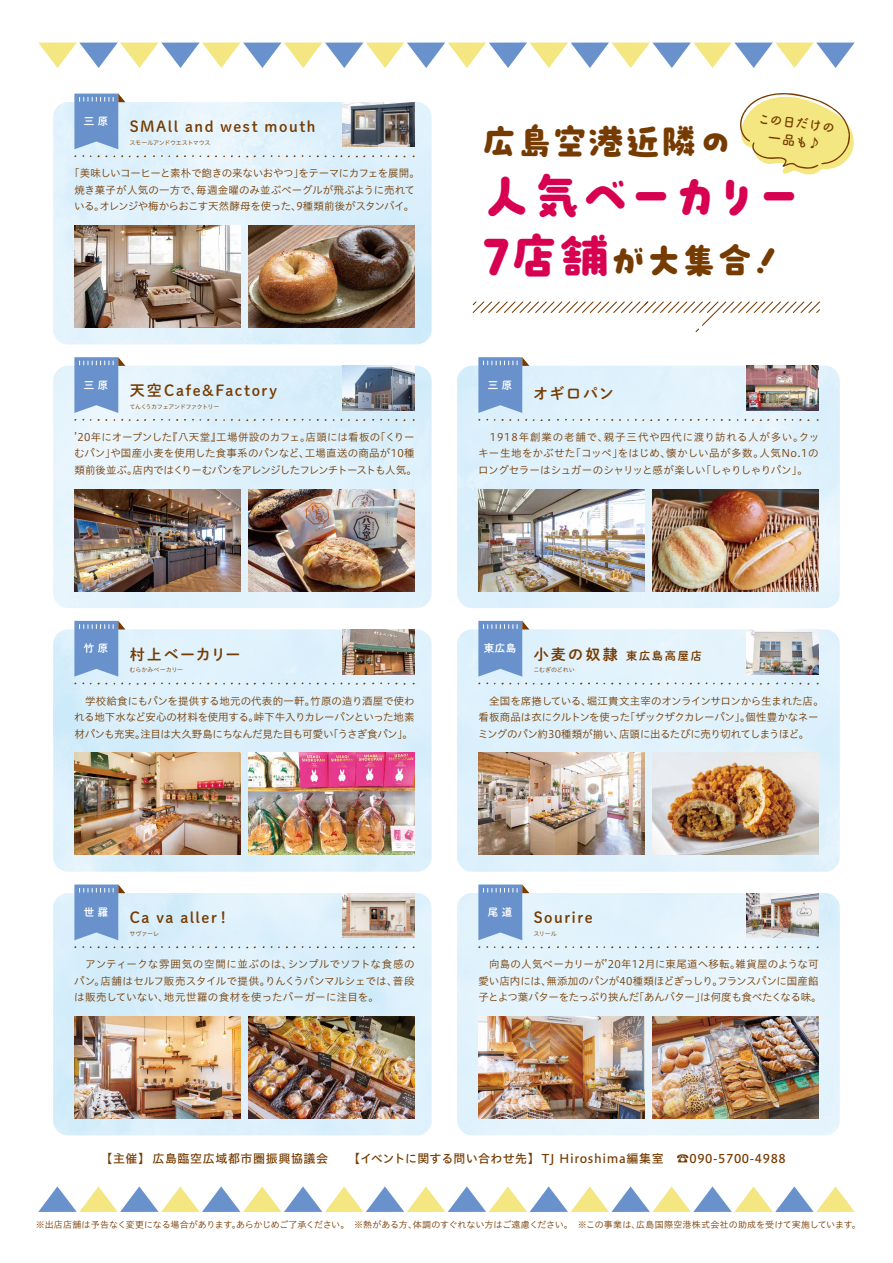
<style>
.page{position:relative;width:893px;height:1263px;background:#fff}
.page>*{position:absolute;margin:0;border:0;box-sizing:border-box;transform-origin:0 0}
.t1{font:49.35px "DS mambo";letter-spacing:-.005em;color:#d70051}
.t2{font:36.15px "DS mambo";letter-spacing:-.01em;color:#763b00}
.t3{font:15px "Shuei M Go Std B";letter-spacing:.105em;color:#763b00}
.t4{font:15px "Shuei M Go Std B";letter-spacing:.06em;color:#763b00}
.t5{font:700 13.2px/18.1px "Tsuku B Rd Gothic";color:#763b00;text-align:center}
.t6{font:12px "Hiragino UD Sans Std W5";letter-spacing:.05em;color:#763b00}
.t7{font:11.25px "Shuei M Go Std B";letter-spacing:.15em;color:#763b00}
.t8{font:10.5px/16.5px "Hiragino UD Sans Std W3";letter-spacing:-.02em;color:#763b00}
.t9{font:10.5px "Shuei M Go Std B";color:#fff}
.t10{font:9px "Hiragino UD Sans Std W3";color:#763b00}
.t11{font:6px "Hiragino UD Sans Std W3";letter-spacing:-.035em;color:#763b00}
.t12{font:6px "Hiragino UD Sans Std W3";letter-spacing:-.055em;color:#763b00}
.t13{font:6px "Hiragino UD Sans Std W3";color:#763b00}
.t14{font:6px "Hiragino UD Sans Std W3";letter-spacing:-.01em;color:#763b00}
.s1{font-size:49.35px;color:#d70051}
.s2{font-size:15px}
</style>
<div class="page">
<img style="left:53px;top:102px;width:787px;height:1033px">
<img style="left:653px;top:489px;width:166px;height:102px">
<img style="left:478px;top:489px;width:166px;height:102px">
<img style="left:249px;top:753px;width:166px;height:102px">
<img style="left:74px;top:753px;width:166px;height:102px">
<img style="left:653px;top:753px;width:165px;height:102px">
<img style="left:478px;top:753px;width:166px;height:102px">
<img style="left:249px;top:1016px;width:166px;height:102px">
<img style="left:74px;top:1016px;width:166px;height:102px">
<img style="left:653px;top:1016px;width:165px;height:102px">
<img style="left:478px;top:1016px;width:166px;height:102px">
<svg style="left:693px;top:1186px;width:162px;height:26px"></svg>
<svg style="left:407px;top:1186px;width:284px;height:26px"></svg>
<svg style="left:243px;top:1186px;width:161px;height:26px"></svg>
<svg style="left:38px;top:1186px;width:202px;height:26px"></svg>
<svg style="left:38px;top:43px;width:202px;height:25px"></svg>
<svg style="left:243px;top:43px;width:161px;height:25px"></svg>
<svg style="left:407px;top:43px;width:284px;height:25px"></svg>
<svg style="left:693px;top:43px;width:162px;height:25px"></svg>
<svg style="left:739px;top:93px;width:115px;height:82px"></svg>
<svg style="left:129px;top:155px;width:17px;height:2px"></svg>
<svg style="left:90px;top:155px;width:17px;height:2px"></svg>
<svg style="left:161px;top:155px;width:9px;height:2px"></svg>
<svg style="left:231px;top:155px;width:9px;height:2px"></svg>
<svg style="left:271px;top:155px;width:9px;height:2px"></svg>
<svg style="left:286px;top:155px;width:10px;height:2px"></svg>
<svg style="left:356px;top:155px;width:9px;height:2px"></svg>
<svg style="left:395px;top:155px;width:11px;height:2px"></svg>
<svg style="left:129px;top:419px;width:17px;height:2px"></svg>
<svg style="left:90px;top:419px;width:17px;height:2px"></svg>
<svg style="left:161px;top:419px;width:9px;height:2px"></svg>
<svg style="left:231px;top:419px;width:9px;height:2px"></svg>
<svg style="left:271px;top:419px;width:9px;height:2px"></svg>
<svg style="left:286px;top:419px;width:10px;height:2px"></svg>
<svg style="left:356px;top:419px;width:9px;height:2px"></svg>
<svg style="left:395px;top:419px;width:11px;height:2px"></svg>
<svg style="left:74px;top:357px;width:51px;height:56px;background:#84a5d3"></svg>
<img style="left:249px;top:489px;width:166px;height:102px">
<img style="left:746px;top:366px;width:73px;height:44px">
<img style="left:342px;top:629px;width:73px;height:45px">
<img style="left:746px;top:629px;width:73px;height:45px">
<img style="left:342px;top:893px;width:73px;height:45px">
<img style="left:746px;top:893px;width:73px;height:45px">
<img style="left:342px;top:366px;width:73px;height:44px">
<img style="left:74px;top:489px;width:166px;height:102px">
<svg style="left:161px;top:682px;width:9px;height:2px"></svg>
<svg style="left:231px;top:682px;width:9px;height:3px"></svg>
<svg style="left:271px;top:682px;width:9px;height:2px"></svg>
<svg style="left:286px;top:682px;width:10px;height:2px"></svg>
<svg style="left:356px;top:683px;width:9px;height:2px"></svg>
<svg style="left:395px;top:682px;width:11px;height:3px"></svg>
<svg style="left:129px;top:946px;width:17px;height:2px"></svg>
<svg style="left:90px;top:946px;width:17px;height:2px"></svg>
<svg style="left:161px;top:946px;width:9px;height:2px"></svg>
<svg style="left:231px;top:946px;width:9px;height:2px"></svg>
<svg style="left:271px;top:946px;width:9px;height:2px"></svg>
<svg style="left:286px;top:946px;width:10px;height:2px"></svg>
<svg style="left:356px;top:946px;width:9px;height:2px"></svg>
<svg style="left:395px;top:946px;width:11px;height:2px"></svg>
<svg style="left:501px;top:419px;width:10px;height:2px"></svg>
<svg style="left:533px;top:419px;width:17px;height:2px"></svg>
<svg style="left:565px;top:419px;width:9px;height:2px"></svg>
<svg style="left:635px;top:419px;width:9px;height:2px"></svg>
<svg style="left:596px;top:419px;width:9px;height:2px"></svg>
<svg style="left:690px;top:419px;width:10px;height:2px"></svg>
<svg style="left:760px;top:419px;width:9px;height:2px"></svg>
<svg style="left:799px;top:419px;width:11px;height:2px"></svg>
<svg style="left:565px;top:682px;width:9px;height:2px"></svg>
<svg style="left:635px;top:682px;width:9px;height:3px"></svg>
<svg style="left:596px;top:682px;width:9px;height:2px"></svg>
<svg style="left:690px;top:682px;width:10px;height:2px"></svg>
<svg style="left:760px;top:683px;width:9px;height:2px"></svg>
<svg style="left:799px;top:682px;width:11px;height:3px"></svg>
<svg style="left:501px;top:946px;width:10px;height:2px"></svg>
<svg style="left:533px;top:946px;width:17px;height:2px"></svg>
<svg style="left:565px;top:946px;width:9px;height:2px"></svg>
<svg style="left:635px;top:946px;width:9px;height:2px"></svg>
<svg style="left:596px;top:946px;width:9px;height:2px"></svg>
<svg style="left:690px;top:946px;width:10px;height:2px"></svg>
<svg style="left:760px;top:946px;width:9px;height:2px"></svg>
<svg style="left:799px;top:946px;width:11px;height:2px"></svg>
<img style="left:249px;top:225px;width:166px;height:102px">
<img style="left:342px;top:102px;width:73px;height:45px">
<img style="left:74px;top:225px;width:166px;height:102px">
<svg style="left:695px;top:300px;width:126px;height:33px"></svg>
<svg style="left:472px;top:300px;width:232px;height:14px"></svg>
<svg style="left:74px;top:94px;width:51px;height:55px;background:#81a4d3"></svg>
<svg style="left:478px;top:357px;width:51px;height:56px;background:#81a4d3"></svg>
<svg style="left:74px;top:621px;width:72px;height:64px;background:#a5c1e1"></svg>
<svg style="left:478px;top:621px;width:72px;height:64px;background:#a5c1e1"></svg>
<svg style="left:74px;top:884px;width:51px;height:56px;background:#81a4d3"></svg>
<svg style="left:478px;top:884px;width:51px;height:56px;background:#83a5d3"></svg>
<svg style="left:756px;top:247px;width:20px;height:27px"></svg>
<p class="t9" style="left:84px;top:113px;width:26px">三 原</p>
<h3 class="t3" style="left:130px;top:115px;width:187px">SMAll and west mouth</h3>
<p class="t11" style="left:129px;top:138px;width:82px">スモールアンドウエストマウス</p>
<p class="t8" style="left:69px;top:164px;width:352px;text-align:center">「美味しいコーヒーと素朴で飽きの来ないおやつ」をテーマにカフェを展開。焼き菓子が人気の一方で、毎週金曜のみ並ぶベーグルが飛ぶように売れている。オレンジや梅からおこす天然酵母を使った、9種類前後がスタンバイ。</p>
<p class="t9" style="left:84px;top:377px;width:26px">三 原</p>
<h3 class="t3" style="left:130px;top:379px;width:149px">天空Cafe&amp;Factory</h3>
<p class="t12" style="left:129px;top:402px;width:91px">てんくうカフェアンドファクトリー</p>
<p class="t8" style="left:74px;top:428px;width:344px">ʼ20年にオープンした『八天堂』工場併設のカフェ。店頭には看板の「くりーむパン」や国産小麦を使用した食事系のパンなど、工場直送の商品が10種類前後並ぶ。店内ではくりーむパンをアレンジしたフレンチトーストも人気。</p>
<p class="t5" style="left:759px;top:108px;width:79px;rotate:7deg">この日だけの一品も♪</p>
<h2 class="t2" style="left:482px;top:124px;width:253px">広島空港近隣の</h2>
<h1 class="t1" style="left:482px;top:171px;width:320px">人気ベーカリー</h1>
<h2 class="t2" style="left:482px;top:242px;width:273px"><span class="s1">7店舗</span>が大集合</h2>
<p class="t9" style="left:488px;top:377px;width:26px">三 原</p>
<h3 class="t3" style="left:533px;top:383px;width:82px">オギロパン</h3>
<p class="t8" style="left:478px;top:428px;width:343px;text-align:justify">　1918年創業の老舗で、親子三代や四代に渡り訪れる人が多い。クッキー生地をかぶせた「コッペ」をはじめ、懐かしい品が多数。人気No.1のロングセラーはシュガーのシャリッと感が楽しい「しゃりしゃりパン」。</p>
<p class="t9" style="left:84px;top:641px;width:26px">竹 原</p>
<h3 class="t4" style="left:130px;top:643px;width:112px">村上ベーカリー</h3>
<p class="t13" style="left:130px;top:665px;width:55px">むらかみベーカリー</p>
<p class="t8" style="left:74px;top:692px;width:342px;text-align:justify">　学校給食にもパンを提供する地元の代表的一軒。竹原の造り酒屋で使われる地下水など安心の材料を使用する。峠下牛入りカレーパンといった地素材パンも充実。注目は大久野島にちなんだ見た目も可愛い「うさぎ食パン」。</p>
<p class="t9" style="left:484px;top:641px;width:34px">東広島</p>
<p class="t7" style="left:534px;top:647px;width:170px"><span class="s2">小麦の奴隷</span> 東広島高屋店</p>
<p class="t14" style="left:533px;top:665px;width:43px">こむぎのどれい</p>
<p class="t8" style="left:478px;top:692px;width:348px">　全国を席捲している、堀江貴文主宰のオンラインサロンから生まれた店。看板商品は衣にクルトンを使った「ザックザクカレーパン」。個性豊かなネーミングのパン約30種類が揃い、店頭に出るたびに売り切れてしまうほど。</p>
<p class="t9" style="left:84px;top:904px;width:26px">世 羅</p>
<h3 class="t3" style="left:130px;top:906px;width:103px">Ca va aller！</h3>
<p class="t11" style="left:130px;top:929px;width:31px">サヴァーレ</p>
<p class="t8" style="left:74px;top:955px;width:342px;text-align:justify">　アンティークな雰囲気の空間に並ぶのは、シンプルでソフトな食感のパン。店舗はセルフ販売スタイルで提供。りんくうパンマルシェでは、普段は販売していない、地元世羅の食材を使ったバーガーに注目を。</p>
<p class="t9" style="left:488px;top:904px;width:26px">尾 道</p>
<h3 class="t3" style="left:534px;top:906px;width:60px">Sourire</h3>
<p class="t11" style="left:533px;top:929px;width:25px">スリール</p>
<p class="t8" style="left:478px;top:955px;width:345px">　向島の人気ベーカリーがʼ20年12月に東尾道へ移転。雑貨屋のような可愛い店内には、無添加のパンが40種類ほどぎっしり。フランスパンに国産餡子とよつ葉バターをたっぷり挟んだ「あんバター」は何度も食べたくなる味。</p>
<p class="t6" style="left:100px;top:1149px;width:687px">【主催】 広島臨空広域都市圏振興協議会　　【イベントに関する問い合わせ先】 TJ Hiroshima編集室　☎090-5700-4988</p>
<p class="t10" style="left:36px;top:1218px;width:826px">※出店店舗は予告なく変更になる場合があります。あらかじめご了承ください。　※熱がある方、体調のすぐれない方はご遠慮ください。　※この事業は、広島国際空港株式会社の助成を受けて実施しています。</p>
</div>
